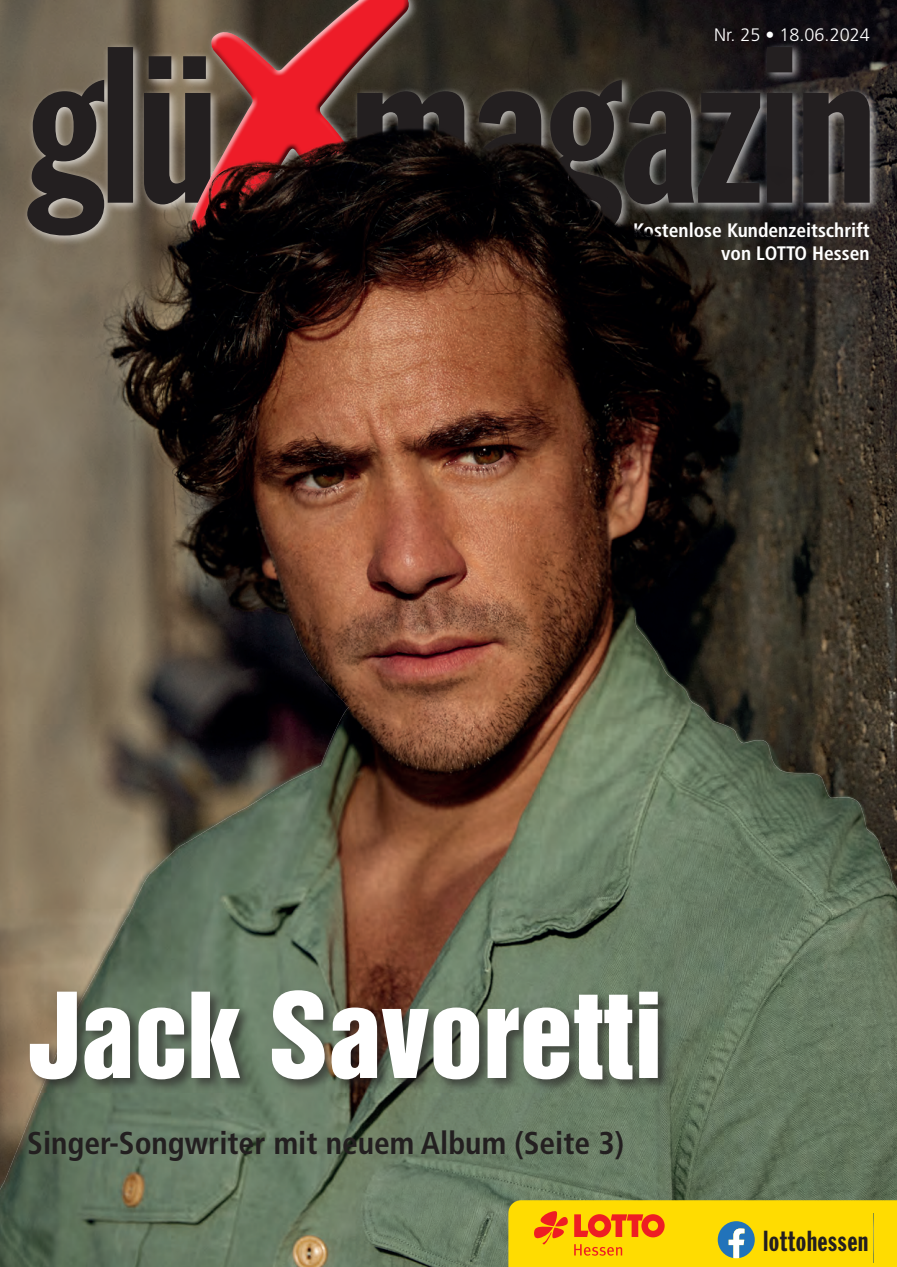
<style>
.page{position:relative;width:897px;height:1267px;background:#fff}
.page>*{position:absolute;margin:0;border:0;box-sizing:border-box;transform-origin:0 0}
.Headline{font:108px "Helvetica Inserat LT Std";color:#fff}
.Subline{font:700 condensed 31.5px "Frutiger LT Std";color:#231f20}
.t1{font:28.5px "Franklin Gothic Std Extra Cond";letter-spacing:.02em;color:#231f20}
.Herausgeber{font:700 condensed 19.5px "Frutiger LT Std";color:#fff}
.KW_Datum{font:300 18px "Frutiger LT Std";color:#fff}
</style>
<div class="page">
<img style="left:0;top:0;width:896px;height:1266px">
<div style="left:23px;top:0;width:858px;height:270px;background:#fff;opacity:.69"></div>
<svg style="left:415px;top:47px;width:454px;height:188px;background:#272321"></svg>
<svg style="left:27px;top:47px;width:163px;height:188px;background:#534b43"></svg>
<div style="left:190px;top:0;width:225px;height:260px;background:#231f20;opacity:.75"></div>
<div style="left:28px;top:987px;width:643px;height:106px;background:#231f20;opacity:.6"></div>
<svg style="left:508px;top:1200px;width:389px;height:67px;background:#f5c90c"></svg>
<p class="KW_Datum" style="left:714px;top:24px;width:157px">Nr. 25 • 18.06.2024</p>
<p class="Herausgeber" style="left:633px;top:218px;width:238px">Kostenlose Kundenzeitschrift</p>
<p class="Herausgeber" style="left:721px;top:241px;width:150px">von LOTTO Hessen</p>
<p class="Headline" style="left:27px;top:970px;width:637px">Jack Savoretti</p>
<p class="Subline" style="left:27px;top:1124px;width:598px">Singer-Songwriter mit neuem Album (Seite 3)</p>
<p class="t1" style="left:763px;top:1225px;width:106px">lottohessen</p>
</div>
